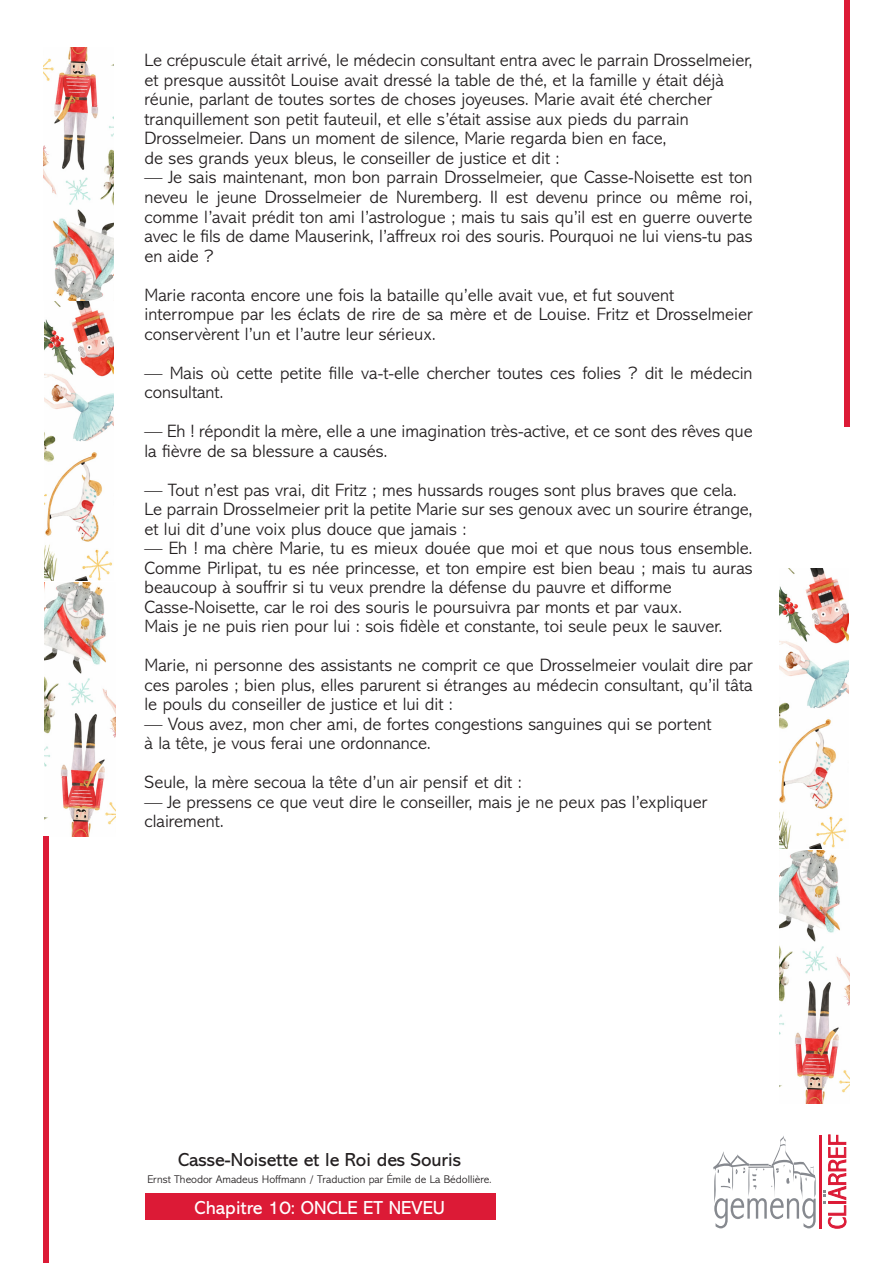
<style>
.page{position:relative;width:893px;height:1263px;background:#fff}
.page>*{position:absolute;margin:0;border:0;box-sizing:border-box;transform-origin:0 0}
.t1{font:19.05px "Abadi MT Pro";color:#231f20}
.t2{font:19.05px "Abadi MT Pro";color:#fff}
.t3{font:300 18px/19.5px "Abadi MT Pro";color:#231f20}
.t4{font:300 11.25px "Abadi MT Pro";color:#231f20}
</style>
<div class="page">
<img style="left:43px;top:47px;width:71px;height:253px">
<img style="left:45px;top:583px;width:71px;height:253px">
<img style="left:779px;top:850px;width:71px;height:253px">
<img style="left:45px;top:301px;width:69px;height:280px">
<img style="left:779px;top:569px;width:69px;height:279px">
<div style="left:43px;top:836px;width:6px;height:427px;background:#dc1a36"></div>
<svg style="left:713px;top:1136px;width:103px;height:92px"></svg>
<hr style="left:819px;top:1135px;width:3px;height:93px;background:#dc1a36">
<svg style="left:823px;top:1134px;width:23px;height:94px"></svg>
<div style="left:146px;top:1194px;width:350px;height:26px;background:#dc1a36"></div>
<div style="left:844px;top:0;width:6px;height:427px;background:#dc1a36"></div>
<p class="t3" style="left:145px;top:51px;width:609px">Le crépuscule était arrivé, le médecin consultant entra avec le parrain Drosselmeier, et presque aussitôt Louise avait dressé la table de thé, et la famille y était déjà</p>
<p class="t3" style="left:145px;top:90px;width:569px">réunie, parlant de toutes sortes de choses joyeuses. Marie avait été chercher</p>
<p class="t3" style="left:145px;top:110px;width:546px">tranquillement son petit fauteuil, et elle s’était assise aux pieds du parrain</p>
<p class="t3" style="left:145px;top:129px;width:523px">Drosselmeier. Dans un moment de silence, Marie regarda bien en face,</p>
<p class="t3" style="left:145px;top:149px;width:417px">de ses grands yeux bleus, le conseiller de justice et dit :</p>
<p class="t3" style="left:145px;top:168px;width:610px;text-align:justify">— Je sais maintenant, mon bon parrain Drosselmeier, que Casse-Noisette est ton neveu le jeune Drosselmeier de Nuremberg. Il est devenu prince ou même roi, comme l’avait prédit ton ami l’astrologue ; mais tu sais qu’il est en guerre ouverte avec le fils de dame Mauserink, l’affreux roi des souris. Pourquoi ne lui viens-tu pas en aide ?</p>
<p class="t3" style="left:145px;top:285px;width:531px">Marie raconta encore une fois la bataille qu’elle avait vue, et fut souvent</p>
<p class="t3" style="left:145px;top:305px;width:610px">interrompue par les éclats de rire de sa mère et de Louise. Fritz et Drosselmeier conservèrent l’un et l’autre leur sérieux.</p>
<p class="t3" style="left:145px;top:363px;width:610px">— Mais où cette petite fille va-t-elle chercher toutes ces folies ? dit le médecin consultant.</p>
<p class="t3" style="left:145px;top:422px;width:610px">— Eh ! répondit la mère, elle a une imagination très-active, et ce sont des rêves que la fièvre de sa blessure a causés.</p>
<p class="t3" style="left:145px;top:480px;width:594px">— Tout n’est pas vrai, dit Fritz ; mes hussards rouges sont plus braves que cela.</p>
<p class="t3" style="left:145px;top:500px;width:610px">Le parrain Drosselmeier prit la petite Marie sur ses genoux avec un sourire étrange, et lui dit d’une voix plus douce que jamais :</p>
<p class="t3" style="left:145px;top:539px;width:610px;text-align:justify">— Eh ! ma chère Marie, tu es mieux douée que moi et que nous tous ensemble.<br>Comme Pirlipat, tu es née princesse, et ton empire est bien beau ; mais tu auras beaucoup à souffrir si tu veux prendre la défense du pauvre et difforme</p>
<p class="t3" style="left:145px;top:597px;width:539px">Casse-Noisette, car le roi des souris le poursuivra par monts et par vaux.</p>
<p class="t3" style="left:145px;top:617px;width:580px">Mais je ne puis rien pour lui : sois fidèle et constante, toi seule peux le sauver.</p>
<p class="t3" style="left:145px;top:656px;width:610px;text-align:justify">Marie, ni personne des assistants ne comprit ce que Drosselmeier voulait dire par ces paroles ; bien plus, elles parurent si étranges au médecin consultant, qu’il tâta le pouls du conseiller de justice et lui dit :</p>
<p class="t3" style="left:145px;top:714px;width:569px">— Vous avez, mon cher ami, de fortes congestions sanguines qui se portent</p>
<p class="t3" style="left:145px;top:734px;width:288px">à la tête, je vous ferai une ordonnance.</p>
<p class="t3" style="left:145px;top:773px;width:379px">Seule, la mère secoua la tête d’un air pensif et dit :</p>
<p class="t3" style="left:145px;top:792px;width:564px">— Je pressens ce que veut dire le conseiller, mais je ne peux pas l’expliquer</p>
<p class="t3" style="left:145px;top:812px;width:81px">clairement.</p>
<p class="t1" style="left:178px;top:1149px;width:285px">Casse-Noisette et le Roi des Souris</p>
<p class="t4" style="left:147px;top:1173px;width:346px">Ernst Theodor Amadeus Hoffmann / Traduction par Émile de La Bédollière.</p>
<p class="t2" style="left:195px;top:1197px;width:251px">Chapitre 10: ONCLE ET NEVEU</p>
</div>
